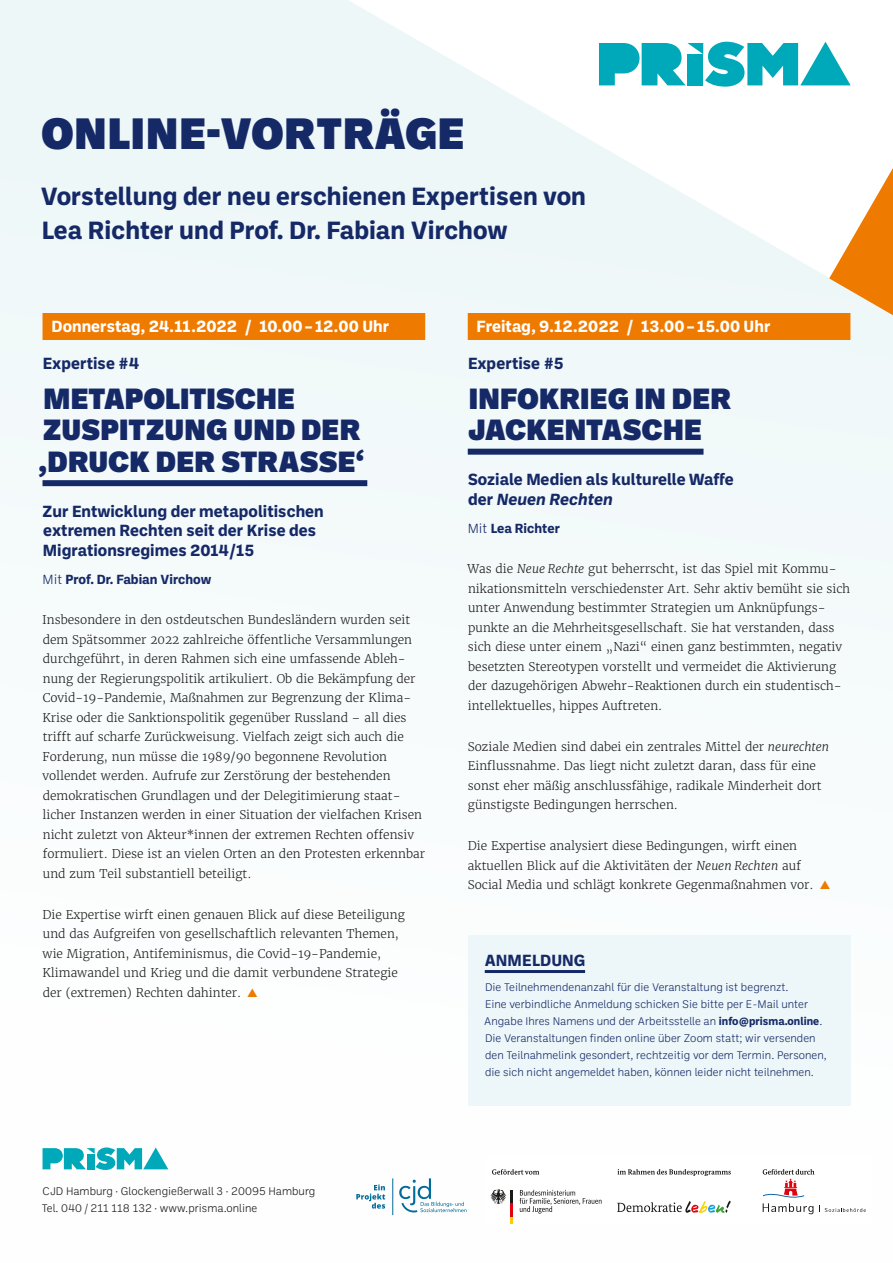
<style>
.page{position:relative;width:893px;height:1263px;background:#f6fbfb}
.page>*{position:absolute;margin:0;border:0;box-sizing:border-box;transform-origin:0 0}
.t1{font:900 45px "Ballinger";letter-spacing:.01em;color:#152967}
.t2{font:900 30px/31.5px "Ballinger";color:#152967}
.t3{font:700 25.5px/34.5px "Ballinger";color:#152967}
.t4{font:700 16.5px/19.5px "Ballinger";color:#152967}
.t5{font:700 16.5px "Ballinger";color:#fff}
.t6{font:700 13.5px "Ballinger";color:#152967}
.t7{font:300 12px/19.5px "Merriweather";color:#1a1a18}
.t8{font:300 11.25px/17px "Ballinger";color:#152967}
.t9{font:300 11.25px/17px "Ballinger";color:#1a1a18}
.s1{font-weight:300}
.s2{color:#ef7a00}
.s3{font-style:italic}
.s4{font-weight:700}
</style>
<div class="page">
<svg style="left:829px;top:168px;width:64px;height:147px"></svg>
<div style="left:43px;top:313px;width:382px;height:27px;background:#ef7a00"></div>
<div style="left:43px;top:480px;width:324px;height:6px;background:#152967"></div>
<div style="left:468px;top:313px;width:382px;height:27px;background:#ef7a00"></div>
<div style="left:468px;top:449px;width:235px;height:6px;background:#152967"></div>
<svg style="left:43px;top:1147px;width:125px;height:23px"></svg>
<div style="left:468px;top:935px;width:382px;height:171px;background:#edf7f9"></div>
<hr style="left:485px;top:970px;width:100px;height:3px;background:#152967">
<div style="left:487px;top:1155px;width:385px;height:68px;background:#fff"></div>
<hr style="left:510px;top:1203px;width:3px;height:14px;background:#e3000f">
<svg style="left:510px;top:1217px;width:3px;height:6px"></svg>
<svg style="left:490px;top:1189px;width:23px;height:15px"></svg>
<svg style="left:492px;top:1169px;width:47px;height:5px"></svg>
<svg style="left:617px;top:1169px;width:114px;height:7px"></svg>
<svg style="left:519px;top:1190px;width:82px;height:23px"></svg>
<svg style="left:617px;top:1201px;width:114px;height:12px"></svg>
<svg style="left:763px;top:1169px;width:103px;height:45px"></svg>
<svg style="left:356px;top:1184px;width:29px;height:24px"></svg>
<svg style="left:399px;top:1178px;width:67px;height:34px"></svg>
<hr style="left:392px;top:1178px;width:1px;height:37px;background:#006c99">
<svg style="left:599px;top:42px;width:252px;height:45px"></svg>
<h1 class="t1" style="left:41px;top:107px;width:425px">ONLINE-VORTRÄGE</h1>
<h3 class="t3" style="left:41px;top:179px;width:547px">Vorstellung der neu erschienen Expertisen von<br>Lea Richter und Prof. Dr. Fabian Virchow</h3>
<h3 class="t5" style="left:51px;top:317px;width:339px">Donnerstag, 24.11.2022 / 10.00–12.00 Uhr</h3>
<h3 class="t4" style="left:43px;top:353px;width:98px">Expertise #4</h3>
<h2 class="t2" style="left:38px;top:383px;width:328px">METAPOLITISCHE<br>ZUSPITZUNG UND DER ‚DRUCK DER STRASSE‘</h2>
<h3 class="t4" style="left:42px;top:501px;width:283px">Zur Entwicklung der metapolitischen extremen Rechten seit der Krise des<br>Migrationsregimes 2014/15</h3>
<p class="t6" style="left:43px;top:571px;width:170px"><span class="s1">Mit</span> Prof. Dr. Fabian Virchow</p>
<p class="t7" style="left:42px;top:610px;width:384px">Insbesondere in den ostdeutschen Bundesländern wurden seit dem Spätsommer 2022 zahlreiche öffentliche Versammlungen durchgeführt, in deren Rahmen sich eine umfassende Ableh&shy;nung der Regierungspolitik artikuliert. Ob die Bekämpfung der Covid- 19- Pandemie, Maßnahmen zur Begrenzung der Klima-Krise oder die Sanktionspolitik gegenüber Russland – all dies trifft auf scharfe Zurückweisung. Vielfach zeigt sich auch die Forderung, nun müsse die 1989/90 begonnene Revolution vollendet werden. Aufrufe zur Zerstörung der bestehenden demokratischen Grundlagen und der Delegitimierung staat&shy;licher Instanzen werden in einer Situation der vielfachen Krisen nicht zuletzt von Akteur*innen der extremen Rechten offensiv formuliert. Diese ist an vielen Orten an den Protesten erkennbar und zum Teil substantiell beteiligt.</p>
<p class="t7" style="left:42px;top:905px;width:364px">Die Expertise wirft einen genauen Blick auf diese Beteiligung und das Aufgreifen von gesellschaftlich relevanten Themen, wie Migration, Antifeminismus, die Covid- 19- Pandemie, Klimawandel und Krieg und die damit verbundene Strategie der (extremen) Rechten dahinter. <span class="s2">▲</span></p>
<h3 class="t5" style="left:477px;top:317px;width:295px">Freitag, 9.12.2022 / 13.00–15.00 Uhr</h3>
<h3 class="t4" style="left:468px;top:353px;width:97px">Expertise #5</h3>
<h2 class="t2" style="left:467px;top:383px;width:265px">INFOKRIEG IN DER<br>JACKENTASCHE</h2>
<h3 class="t4" style="left:468px;top:470px;width:267px">Soziale Medien als kulturelle Waffe der <span class="s3">Neuen Rechten</span></h3>
<p class="t6" style="left:468px;top:520px;width:94px"><span class="s1">Mit</span> Lea Richter</p>
<p class="t7" style="left:467px;top:559px;width:384px">Was die <span class="s3">Neue Rechte</span> gut beherrscht, ist das Spiel mit Kommu&shy;nikationsmitteln verschiedenster Art. Sehr aktiv bemüht sie sich unter Anwendung bestimmter Strategien um Anknüpfungs&shy;punkte an die Mehrheitsgesellschaft. Sie hat verstanden, dass sich diese unter einem „Nazi“ einen ganz bestimmten, negativ besetzten Stereotypen vorstellt und vermeidet die Aktivierung der dazugehörigen Abwehr- Reaktionen durch ein studentisch&shy;intellektuelles, hippes Auftreten.</p>
<p class="t7" style="left:468px;top:737px;width:363px">Soziale Medien sind dabei ein zentrales Mittel der <span class="s3">neurechten </span>Einflussnahme. Das liegt nicht zuletzt daran, dass für eine sonst eher mäßig anschlussfähige, radikale Minderheit dort günstigste Bedingungen herrschen.</p>
<p class="t7" style="left:468px;top:836px;width:364px">Die Expertise analysiert diese Bedingungen, wirft einen aktuellen Blick auf die Aktivitäten der <span class="s3">Neuen Rechten</span> auf<br>Social Media und schlägt konkrete Gegenmaßnahmen vor. <span class="s2">▲</span></p>
<h3 class="t4" style="left:485px;top:950px;width:102px">ANMELDUNG</h3>
<p class="t8" style="left:484px;top:978px;width:344px">Die Teilnehmendenanzahl für die Veranstaltung ist begrenzt.<br>Eine verbindliche Anmeldung schicken Sie bitte per E-Mail unter Angabe Ihres Namens und der Arbeitsstelle an <span class="s4">info@prisma.online</span>.<br>Die Veranstaltungen finden online über Zoom statt; wir versenden den Teilnahmelink gesondert, rechtzeitig vor dem Termin. Personen, die sich nicht angemeldet haben, können leider nicht teilnehmen.</p>
<p class="t9" style="left:42px;top:1182px;width:275px">CJD Hamburg · Glockengießerwall 3 · 20095 Hamburg<br>Tel. 040 / 211 118 132 · www.prisma.online</p>
</div>
